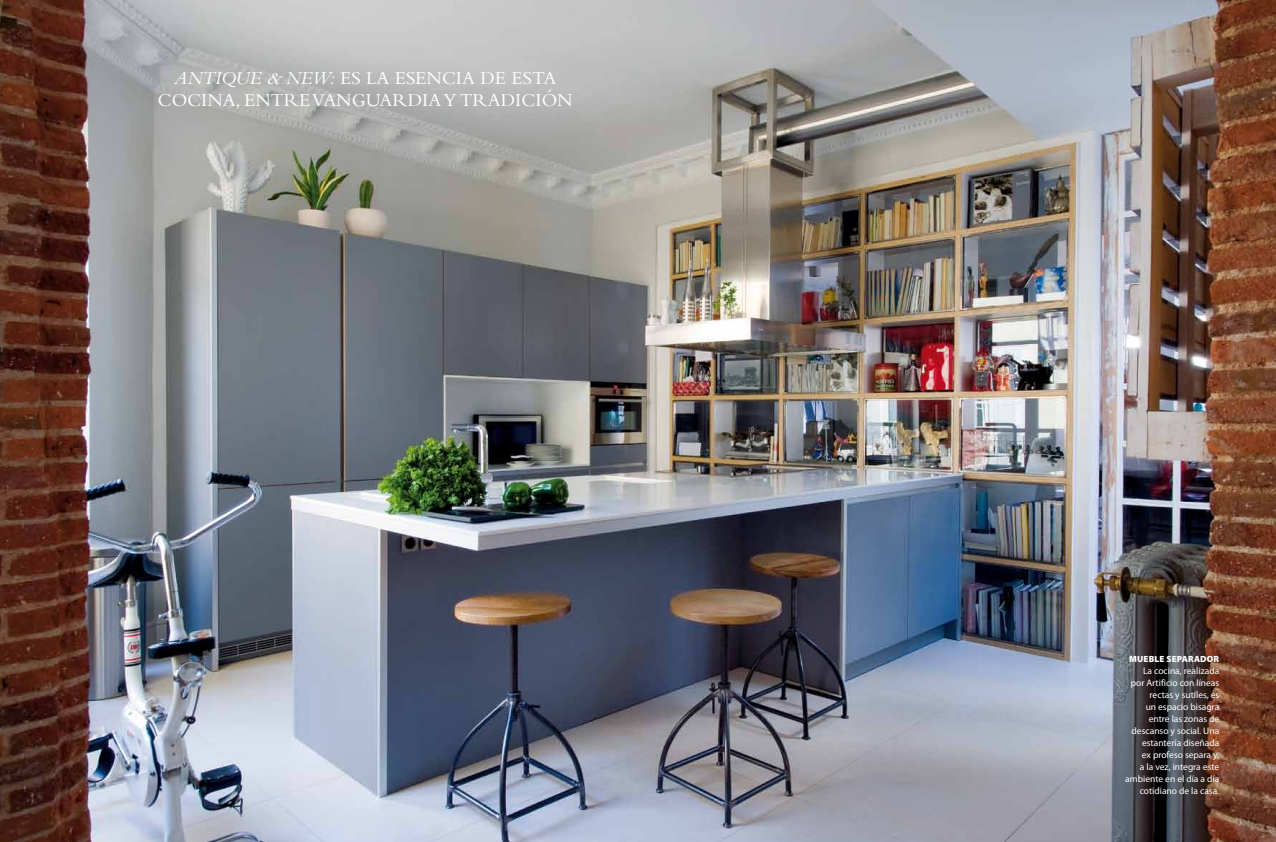
<style>
.page{position:relative;width:1276px;height:842px;background:#fff}
.page>*{position:absolute;margin:0;border:0;box-sizing:border-box;transform-origin:0 0}
.t1{font:19px/22px "Bembo Std";color:#fff;text-align:center}
.t2{font:9.5px/12px "Myriad Pro";color:#fff;text-align:right}
.t3{font:900 9px "Myriad Pro";letter-spacing:.02em;color:#fff}
.s1{font-style:italic}
</style>
<div class="page">
<img style="left:0;top:1px;width:1275px;height:841px">
<h1 class="t1" style="left:158px;top:66px;width:416px"><span class="s1">ANTIQUE</span> <span class="s1">&amp;</span><span class="s1">NEW:</span> ES LA ESENCIA DE ESTA<br>COCINA, ENTREVANGUARDIA Y TRADICIÓN</h1>
<p class="t3" style="left:1129px;top:653px;width:92px">MUEBLE SEPARADOR</p>
<p class="t2" style="left:1125px;top:664px;width:95px">La cocina, realizada<br>por Artificio con líneas rectas y sutiles, es<br>un espacio bisagra entre las zonas de descanso y social. Una estantería diseñada<br>ex profeso separa y,<br>a la vez, integra este ambiente en el día a día cotidiano de la casa.</p>
</div>
